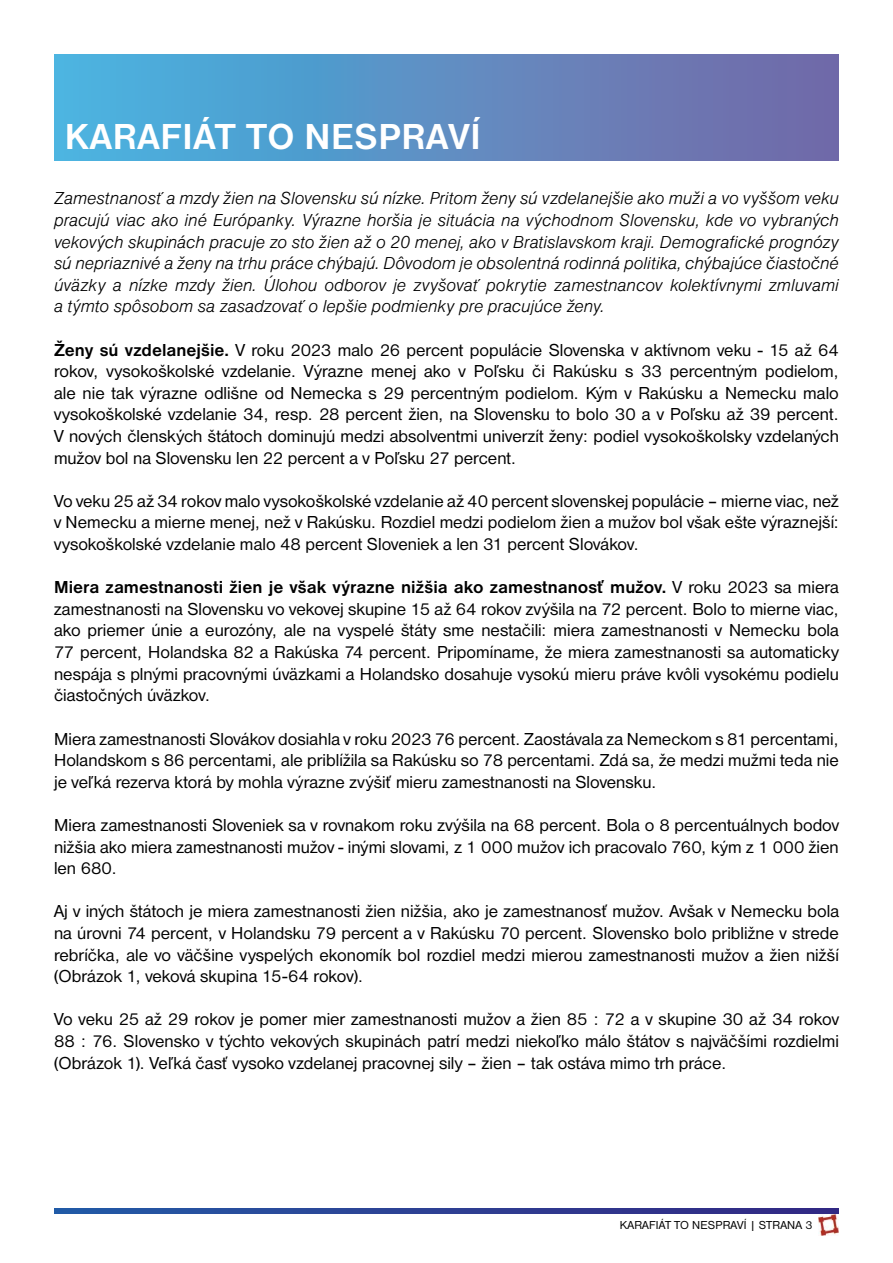
<style>
.page{position:relative;width:893px;height:1263px;background:#fff}
.page>*{position:absolute;margin:0;border:0;box-sizing:border-box;transform-origin:0 0}
.t1{font:700 37.5px "Nimbus Sans DOT";letter-spacing:.015em;color:#fff}
.t2{font:18px/21.6px "Nimbus Sans DOT";color:#000;text-align:justify}
.t3{font:18px/21.6px "Nimbus Sans DOT Ligh Ital";letter-spacing:-.005em;color:#000;text-align:justify}
.t4{font:12px "Nimbus Sans DOT";letter-spacing:.015em;color:#000}
.s1{font-weight:700}
</style>
<div class="page">
<svg style="left:54px;top:1208px;width:785px;height:5px"></svg>
<div style="left:817px;top:1213px;width:22px;height:25px;background:#7a170f;opacity:.75"></div>
<div style="left:54px;top:54px;width:785px;height:106px;background:linear-gradient(to right,#46b5e1,#7567a6)"></div>
<h1 class="t1" style="left:65px;top:116px;width:417px">KARAFIÁT TO NESPRAVÍ</h1>
<p class="t3" style="left:54px;top:188px;width:786px">Zamestnanosť a mzdy žien na Slovensku sú nízke. Pritom ženy sú vzdelanejšie ako muži a vo vyššom veku pracujú viac ako iné Európanky. Výrazne horšia je situácia na východnom Slovensku, kde vo vybraných vekových skupinách pracuje zo sto žien až o 20 menej, ako v Bratislavskom kraji. Demografické prognózy sú nepriaznivé a ženy na trhu práce chýbajú. Dôvodom je obsolentná rodinná politika, chýbajúce čiastočné úväzky a nízke mzdy žien. Úlohou odborov je zvyšovať pokrytie zamestnancov kolektívnymi zmluvami a týmto spôsobom sa zasadzovať o lepšie podmienky pre pracujúce ženy.</p>
<p class="t2" style="left:54px;top:339px;width:786px"><span class="s1">Ženy sú vzdelanejšie.</span> V roku 2023 malo 26 percent populácie Slovenska v aktívnom veku - 15 až 64 rokov, vysokoškolské vzdelanie. Výrazne menej ako v Poľsku či Rakúsku s 33 percentným podielom, ale nie tak výrazne odlišne od Nemecka s 29 percentným podielom. Kým v Rakúsku a Nemecku malo vysokoškolské vzdelanie 34, resp. 28 percent žien, na Slovensku to bolo 30 a v Poľsku až 39 percent.<br>V nových členských štátoch dominujú medzi absolventmi univerzít ženy: podiel vysokoškolsky vzdelaných mužov bol na Slovensku len 22 percent a v Poľsku 27 percent.</p>
<p class="t2" style="left:54px;top:490px;width:786px">Vo veku 25 až 34 rokov malo vysokoškolské vzdelanie až 40 percent slovenskej populácie – mierne viac, než v Nemecku a mierne menej, než v Rakúsku. Rozdiel medzi podielom žien a mužov bol však ešte výraznejší: vysokoškolské vzdelanie malo 48 percent Sloveniek a len 31 percent Slovákov.</p>
<p class="t2" style="left:54px;top:577px;width:787px"><span class="s1">Miera zamestnanosti žien je však výrazne nižšia ako zamestnanosť mužov.</span> V roku 2023 sa miera zamestnanosti na Slovensku vo vekovej skupine 15 až 64 rokov zvýšila na 72 percent. Bolo to mierne viac, ako priemer únie a eurozóny, ale na vyspelé štáty sme nestačili: miera zamestnanosti v Nemecku bola 77 percent, Holandska 82 a Rakúska 74 percent. Pripomíname, že miera zamestnanosti sa automaticky nespája s plnými pracovnými úväzkami a Holandsko dosahuje vysokú mieru práve kvôli vysokému podielu čiastočných úväzkov.</p>
<p class="t2" style="left:54px;top:728px;width:786px">Miera zamestnanosti Slovákov dosiahla v roku 2023 76 percent. Zaostávala za Nemeckom s 81 percentami, Holandskom s 86 percentami, ale priblížila sa Rakúsku so 78 percentami. Zdá sa, že medzi mužmi teda nie je veľká rezerva ktorá by mohla výrazne zvýšiť mieru zamestnanosti na Slovensku.</p>
<p class="t2" style="left:54px;top:814px;width:786px">Miera zamestnanosti Sloveniek sa v rovnakom roku zvýšila na 68 percent. Bola o 8 percentuálnych bodov nižšia ako miera zamestnanosti mužov - inými slovami, z 1 000 mužov ich pracovalo 760, kým z 1 000 žien len 680.</p>
<p class="t2" style="left:54px;top:901px;width:787px">Aj v iných štátoch je miera zamestnanosti žien nižšia, ako je zamestnanosť mužov. Avšak v Nemecku bola na úrovni 74 percent, v Holandsku 79 percent a v Rakúsku 70 percent. Slovensko bolo približne v strede rebríčka, ale vo väčšine vyspelých ekonomík bol rozdiel medzi mierou zamestnanosti mužov a žien nižší (Obrázok 1, veková skupina 15-64 rokov).</p>
<p class="t2" style="left:54px;top:1009px;width:786px">Vo veku 25 až 29 rokov je pomer mier zamestnanosti mužov a žien 85 : 72 a v skupine 30 až 34 rokov 88 : 76. Slovensko v týchto vekových skupinách patrí medzi niekoľko málo štátov s najväčšími rozdielmi (Obrázok 1). Veľká časť vysoko vzdelanej pracovnej sily – žien – tak ostáva mimo trh práce.</p>
<p class="t4" style="left:620px;top:1218px;width:194px">KARAFIÁT TO NESPRAVÍ | STRANA 3</p>
</div>
